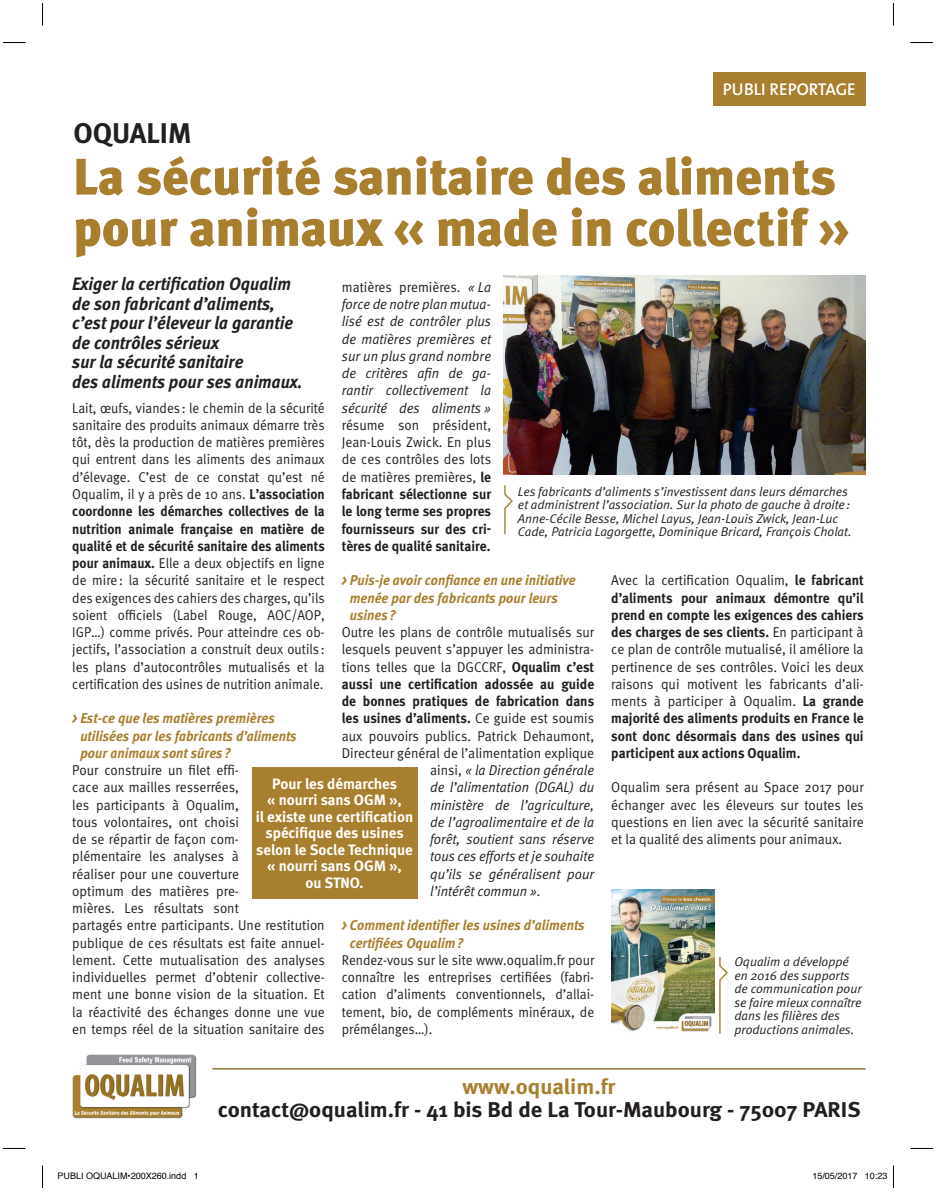
<style>
.page{position:relative;width:936px;height:1191px;background:#fff}
.page>*{position:absolute;margin:0;border:0;box-sizing:border-box;transform-origin:0 0}
.t1{font:900 51.3px/51.3px "Meta";color:#a77f2e}
.t2{font:700 28.5px "Meta";color:#231f20}
.t3{font:700 21.3px "Meta";color:#231f20;scale:1.06 1}
.t4{font:700 21.3px "Meta";color:#a77f2e;scale:1.06 1}
.t5{font:italic 700 18px/19.5px "Meta";color:#231f20;scale:.95 1}
.t6{font:600 17.1px "The Sans B6";color:#fff}
.t7{font:700 15px/16.5px "Meta";color:#fff;text-align:center}
.t8{font:14.25px/17.2px "Meta Normal";color:#231f20;text-align:justify;scale:.95 1}
.t9{font:14.25px/17.2px "Meta Normal";color:#231f20;text-align:justify;scale:.93 1}
.t10{font:700 14.25px/17.2px "Meta";color:#231f20;text-align:justify;scale:.95 1}
.t11{font:italic 14.25px/17.2px "Meta Normal";color:#231f20;text-align:justify;scale:.95 1}
.t12{font:italic 700 14.25px/17.2px "Meta";color:#a77f2e;scale:.95 1}
.t13{font:700 14.25px/17.2px "Meta";color:#231f20;text-align:justify;scale:.93 1}
.t14{font:italic 12.75px/13.5px "Meta Normal";color:#231f20}
.t15{font:9px "Helvetica";color:#000}
.s1{font-family:"Meta";font-weight:700}
.s2{font-style:normal}
.s3{font-family:"Meta Normal";font-weight:400}
</style>
<div class="page">
<div style="left:713px;top:72px;width:152px;height:33px;background:#a77f2e"></div>
<div style="left:252px;top:766px;width:165px;height:132px;background:#a77f2e"></div>
<img style="left:72px;top:1054px;width:124px;height:64px">
<img style="left:504px;top:276px;width:361px;height:198px">
<hr style="left:212px;top:1068px;width:653px;height:1px;background:#886d20">
<img style="left:612px;top:889px;width:102px;height:143px">
<svg style="left:719px;top:957px;width:9px;height:77px"></svg>
<svg style="left:504px;top:485px;width:9px;height:50px"></svg>
<svg style="left:3px;top:42px;width:23px;height:1px"></svg>
<svg style="left:910px;top:42px;width:22px;height:1px"></svg>
<svg style="left:3px;top:1148px;width:23px;height:1px"></svg>
<svg style="left:910px;top:1148px;width:22px;height:1px"></svg>
<svg style="left:42px;top:3px;width:1px;height:23px"></svg>
<svg style="left:42px;top:1165px;width:1px;height:23px"></svg>
<svg style="left:893px;top:3px;width:1px;height:23px"></svg>
<svg style="left:893px;top:1165px;width:1px;height:23px"></svg>
<p class="t6" style="left:723px;top:80px;width:134px">PUBLI REPORTAGE</p>
<h2 class="t2" style="left:73px;top:116px;width:119px">OQUALIM</h2>
<h1 class="t1" style="left:73px;top:151px;width:777px">La sécurité sanitaire des aliments pour animaux « made in collectif »</h1>
<p class="t5" style="left:72px;top:274px;width:244px">Exiger la certification Oqualim de son fabricant d’aliments, c’est pour l’éleveur la garantie de contrôles sérieux<br>sur la sécurité sanitaire<br>des aliments pour ses animaux.</p>
<p class="t9" style="left:72px;top:399px;width:273px">Lait, œufs, viandes : le chemin de la sécurité sanitaire des produits animaux démarre très tôt, dès la production de matières premières qui entrent dans les aliments des animaux d’élevage. C’est de ce constat qu’est né Oqualim, il y a près de 10 ans. <span class="s1">L’association</span></p>
<p class="t13" style="left:72px;top:502px;width:273px">coordonne les démarches collectives de la nutrition animale française en matière de qualité et de sécurité sanitaire des aliments</p>
<p class="t9" style="left:72px;top:554px;width:273px"><span class="s1">pour animaux.</span> Elle a deux objectifs en ligne de mire: la sécurité sanitaire et le respect des exigences des cahiers des charges, qu’ils soient officiels (Label Rouge, AOC/AOP, IGP…) comme privés. Pour atteindre ces ob&shy;jectifs, l’association a construit deux outils : les plans d’autocontrôles mutualisés et la certification des usines de nutrition animale.</p>
<p class="t12" style="left:80px;top:709px;width:229px;text-indent:-8px">&gt; Est-ce que les matières premières utilisées par les fabricants d’aliments pour animaux sont sûres ?</p>
<p class="t8" style="left:72px;top:761px;width:267px;text-align:left">Pour construire un filet effi-<br>cace aux mailles resserrées,<br>les participants à Oqualim,<br>tous volontaires, ont choisi<br>de se répartir de façon com-<br>plémentaire les analyses à<br>réaliser pour une couverture<br>optimum des matières pre-<br>mières. Les résultats sont<br>partagés entre participants. Une restitution publique de ces résultats est faite annuel&shy;lement. Cette mutualisation des analyses individuelles permet d’obtenir collective&shy;ment une bonne vision de la situation. Et la réactivité des échanges donne une vue en temps réel de la situation sanitaire des</p>
<p class="t11" style="left:342px;top:278px;width:159px"><span class="s2">matières premières.</span> « La force de notre plan mutua&shy;lisé est de contrôler plus de matières premières et sur un plus grand nombre de critères afin de ga&shy;rantir collectivement la sécurité des aliments »</p>
<p class="t8" style="left:342px;top:416px;width:159px">résume son président, Jean-Louis Zwick. En plus de ces contrôles des lots de matières premières, <span class="s1">le</span></p>
<p class="t10" style="left:342px;top:485px;width:159px">fabricant sélectionne sur le long terme ses propres fournisseurs sur des cri&shy;tères de qualité sanitaire.</p>
<p class="t12" style="left:350px;top:571px;width:239px;text-indent:-8px">&gt; Puis-je avoir confiance en une initiative menée par des fabricants pour leurs usines ?</p>
<p class="t8" style="left:342px;top:623px;width:267px">Outre les plans de contrôle mutualisés sur lesquels peuvent s’appuyer les administra&shy;tions telles que la DGCCRF, <span class="s1">Oqualim c’est</span></p>
<p class="t10" style="left:342px;top:675px;width:267px">aussi une certification adossée au guide de bonnes pratiques de fabrication dans les usines d’aliments. <span class="s3">Ce guide est soumis</span></p>
<p class="t8" style="left:342px;top:727px;width:267px">aux pouvoirs publics. Patrick Dehaumont,</p>
<p class="t8" style="left:342px;top:744px;width:267px">Directeur général de l’alimentation explique</p>
<p class="t11" style="left:430px;top:761px;width:174px"><span class="s2">ainsi,</span> « la Direction générale</p>
<p class="t11" style="left:430px;top:778px;width:174px">de l’alimentation (DGAL) du</p>
<p class="t11" style="left:430px;top:796px;width:174px">ministère de l’agriculture,</p>
<p class="t11" style="left:430px;top:813px;width:174px">de l’agroalimentaire et de la</p>
<p class="t11" style="left:430px;top:830px;width:174px">forêt, soutient sans réserve</p>
<p class="t11" style="left:430px;top:847px;width:174px">tous ces efforts et je souhaite</p>
<p class="t11" style="left:430px;top:865px;width:174px">qu’ils se généralisent pour</p>
<p class="t11" style="left:430px;top:882px;width:118px">l’intérêt commun ».</p>
<p class="t12" style="left:350px;top:916px;width:248px;text-indent:-8px">&gt; Comment identifier les usines d’aliments certifiées Oqualim?</p>
<p class="t9" style="left:342px;top:951px;width:273px">Rendez-vous sur le site www.oqualim.fr pour connaître les entreprises certifiées (fabri&shy;cation d’aliments conventionnels, d’allai&shy;tement, bio, de compléments minéraux, de prémélanges…).</p>
<p class="t14" style="left:518px;top:484px;width:335px">Les fabricants d’aliments s’investissent dans leurs démarches et administrent l’association. Sur la photo de gauche à droite :<br>Anne-Cécile Besse, Michel Layus, Jean-Louis Zwick, Jean-Luc Cade, Patricia Lagorgette, Dominique Bricard, François Cholat.</p>
<p class="t8" style="left:611px;top:571px;width:267px">Avec la certification Oqualim, <span class="s1">le fabricant</span></p>
<p class="t10" style="left:611px;top:589px;width:267px">d’aliments pour animaux démontre qu’il prend en compte les exigences des cahiers des charges de ses clients. <span class="s3">En participant à</span></p>
<p class="t8" style="left:611px;top:640px;width:267px">ce plan de contrôle mutualisé, il améliore la pertinence de ses contrôles. Voici les deux raisons qui motivent les fabricants d’ali&shy;ments à participer à Oqualim. <span class="s1">La grande</span></p>
<p class="t10" style="left:611px;top:709px;width:267px">majorité des aliments produits en France le sont donc désormais dans des usines qui participent aux actions Oqualim.</p>
<p class="t8" style="left:611px;top:778px;width:267px">Oqualim sera présent au Space 2017 pour échanger avec les éleveurs sur toutes les questions en lien avec la sécurité sanitaire et la qualité des aliments pour animaux.</p>
<p class="t7" style="left:256px;top:775px;width:159px">Pour les démarches<br>« nourri sans OGM »,<br>il existe une certification spécifique des usines selon le Socle Technique « nourri sans OGM »,<br>ou STNO.</p>
<p class="t14" style="left:734px;top:955px;width:129px">Oqualim a développé en 2016 des supports de communication pour se faire mieux connaître dans les filières des productions animales.</p>
<h3 class="t4" style="left:462px;top:1073px;width:146px">www.oqualim.fr</h3>
<h3 class="t3" style="left:218px;top:1096px;width:608px">contact@oqualim.fr - 41 bis Bd de La Tour-Maubourg - 75007 PARIS</h3>
<p class="t15" style="left:58px;top:1168px;width:143px">PUBLI OQUALIM•200X260.indd 1</p>
<p class="t15" style="left:812px;top:1168px;width:77px">15/05/2017 10:23</p>
</div>
